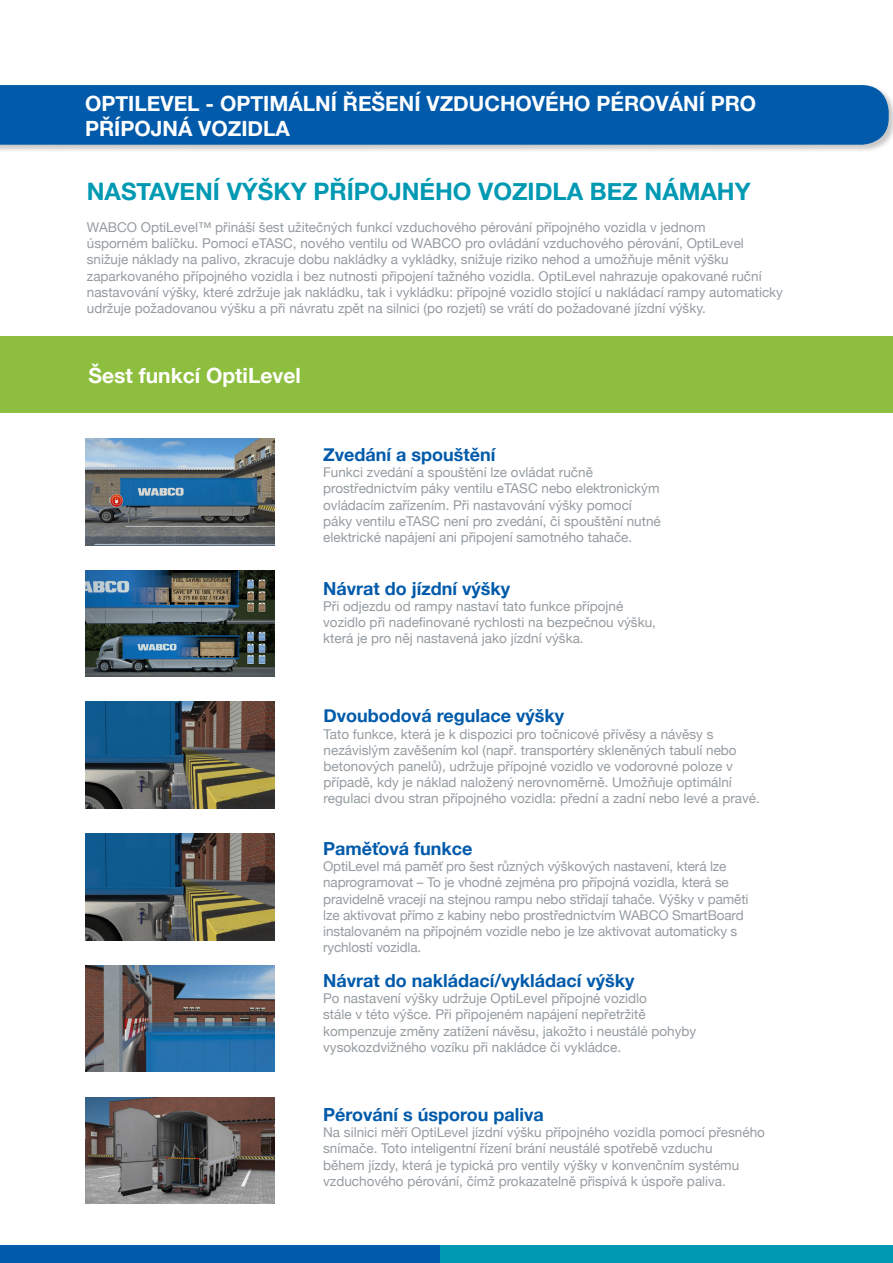
<style>
.page{position:relative;width:893px;height:1263px;background:#fff}
.page>*{position:absolute;margin:0;border:0;box-sizing:border-box;transform-origin:0 0}
.t1{font:700 24px "Helvetica Neue";color:#0099b3}
.t2{font:700 21px/25.2px "Helvetica Neue";color:#fff}
.t3{font:700 18px "Helvetica Neue";color:#015aaa}
.t4{font:13.5px/16.2px "Helvetica Neue";color:#959ca1}
</style>
<div class="page">
<div style="left:0;top:1245px;width:440px;height:18px;background:#015aaa"></div>
<div style="left:440px;top:1245px;width:453px;height:18px;background:#0099b3"></div>
<div style="left:0;top:336px;width:893px;height:77px;background:#8dbe3e"></div>
<img style="left:85px;top:439px;width:189px;height:106px">
<img style="left:85px;top:965px;width:189px;height:107px">
<img style="left:85px;top:1097px;width:189px;height:106px">
<div style="left:0;top:85px;width:893px;height:69px;background:#231f20;opacity:.25"></div>
<div style="left:0;top:85px;width:889px;height:60px;background:#015aaa"></div>
<img style="left:85px;top:702px;width:189px;height:106px">
<img style="left:85px;top:834px;width:189px;height:106px">
<img style="left:85px;top:570px;width:189px;height:107px">
<hr style="left:892px;top:528px;width:1px;height:76px;background:#015aaa">
<h2 class="t2" style="left:85px;top:90px;width:673px">OPTILEVEL - OPTIMÁLNÍ ŘEŠENÍ VZDUCHOVÉHO PÉROVÁNÍ PRO<br>PŘÍPOJNÁ VOZIDLA</h2>
<h1 class="t1" style="left:87px;top:169px;width:665px">NASTAVENÍ VÝŠKY PŘÍPOJNÉHO VOZIDLA BEZ NÁMAHY</h1>
<p class="t4" style="left:87px;top:218px;width:698px">WABCO OptiLevel™ přináší šest užitečných funkcí vzduchového pérování přípojného vozidla v jednom<br>úsporném balíčku. Pomocí eTASC, nového ventilu od WABCO pro ovládání vzduchového pérování, OptiLevel snižuje náklady na palivo, zkracuje dobu nakládky a vykládky, snižuje riziko nehod a umožňuje měnit výšku zaparkovaného přípojného vozidla i bez nutnosti připojení tažného vozidla. OptiLevel nahrazuje opakované ruční nastavování výšky, které zdržuje jak nakládku, tak i vykládku: přípojné vozidlo stojící u nakládací rampy automaticky udržuje požadovanou výšku a při návratu zpět na silnici (po rozjetí) se vrátí do požadované jízdní výšky.</p>
<h2 class="t2" style="left:89px;top:362px;width:214px">Šest funkcí OptiLevel</h2>
<h3 class="t3" style="left:323px;top:438px;width:174px">Zvedání a spouštění</h3>
<p class="t4" style="left:323px;top:463px;width:339px">Funkci zvedání a spouštění lze ovládat ručně prostřednictvím páky ventilu eTASC nebo elektronickým ovládacím zařízením. Při nastavování výšky pomocí páky ventilu eTASC není pro zvedání, či spouštění nutné elektrické napájení ani připojení samotného tahače.</p>
<h3 class="t3" style="left:323px;top:572px;width:189px">Návrat do jízdní výšky</h3>
<p class="t4" style="left:323px;top:597px;width:334px">Při odjezdu od rampy nastaví tato funkce přípojné vozidlo při nadefinované rychlosti na bezpečnou výšku, která je pro něj nastavená jako jízdní výška.</p>
<h3 class="t3" style="left:324px;top:700px;width:242px">Dvoubodová regulace výšky</h3>
<p class="t4" style="left:324px;top:725px;width:438px">Tato funkce, která je k dispozici pro točnicové přívěsy a návěsy s nezávislým zavěšením kol (např. transportéry skleněných tabulí nebo betonových panelů), udržuje přípojné vozidlo ve vodorovné poloze v případě, kdy je náklad naložený nerovnoměrně. Umožňuje optimální regulaci dvou stran přípojného vozidla: přední a zadní nebo levé a pravé.</p>
<h3 class="t3" style="left:323px;top:832px;width:151px">Paměťová funkce</h3>
<p class="t4" style="left:323px;top:857px;width:427px">OptiLevel má paměť pro šest různých výškových nastavení, která lze naprogramovat – To je vhodné zejména pro přípojná vozidla, která se pravidelně vracejí na stejnou rampu nebo střídají tahače. Výšky v paměti lze aktivovat přímo z kabiny nebo prostřednictvím WABCO SmartBoard instalovaném na přípojném vozidle nebo je lze aktivovat automaticky s rychlostí vozidla.</p>
<h3 class="t3" style="left:323px;top:964px;width:313px">Návrat do nakládací/vykládací výšky</h3>
<p class="t4" style="left:323px;top:989px;width:375px">Po nastavení výšky udržuje OptiLevel přípojné vozidlo<br>stále v této výšce. Při připojeném napájení nepřetržitě kompenzuje změny zatížení návěsu, jakožto i neustálé pohyby vysokozdvižného vozíku při nakládce či vykládce.</p>
<h3 class="t3" style="left:323px;top:1098px;width:222px">Pérování s úsporou paliva</h3>
<p class="t4" style="left:323px;top:1123px;width:443px">Na silnici měří OptiLevel jízdní výšku přípojného vozidla pomocí přesného snímače. Toto inteligentní řízení brání neustálé spotřebě vzduchu<br>během jízdy, která je typická pro ventily výšky v konvenčním systému vzduchového pérování, čímž prokazatelně přispívá k úspoře paliva.</p>
</div>
